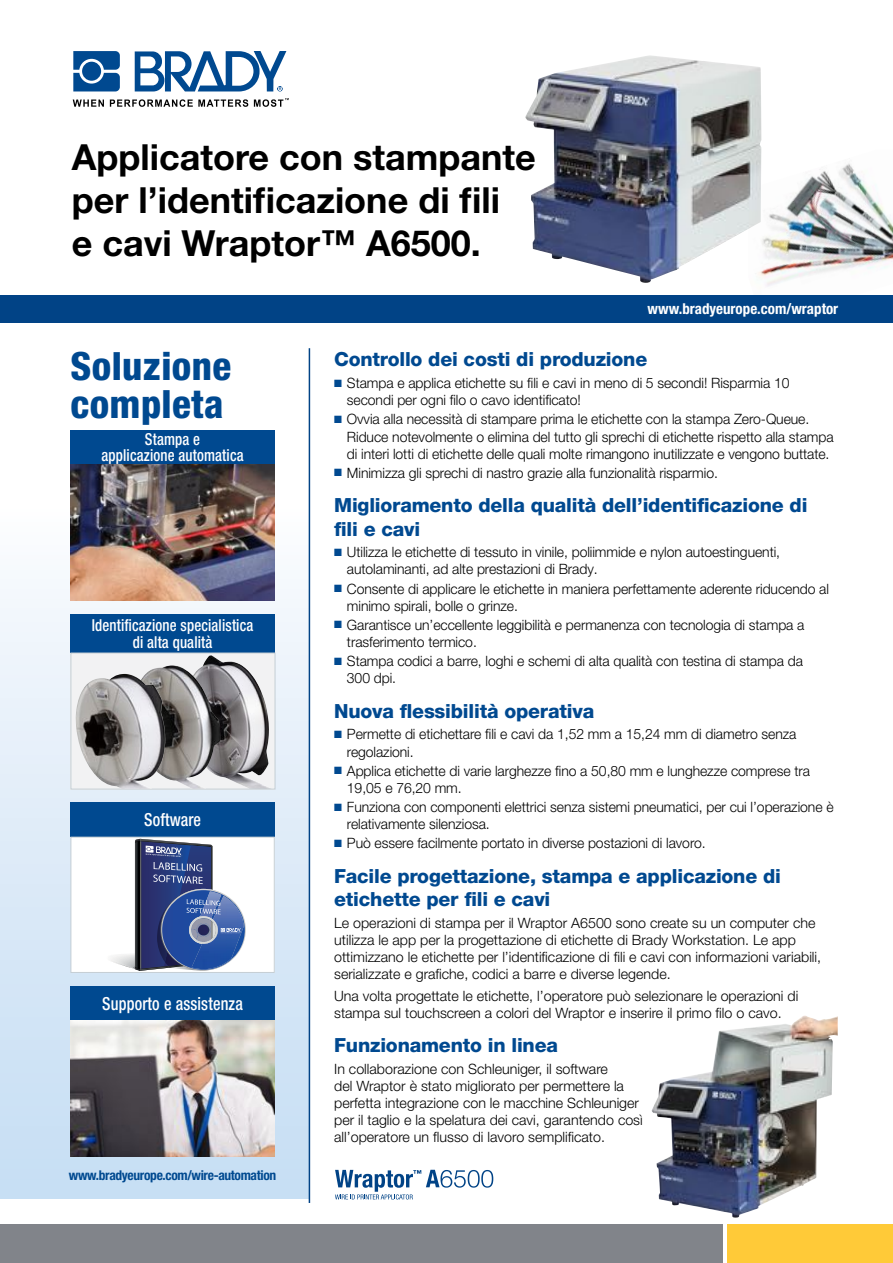
<style>
.page{position:relative;width:893px;height:1263px;background:#fff}
.page>*{position:absolute;margin:0;border:0;box-sizing:border-box;transform-origin:0 0}
.t1{font:800 condensed 39px/37.5px "Helvetica Neue LT Pro";letter-spacing:.01em;color:#004990}
.t2{font:700 36px/43.2px "Helvetica Neue LT Pro";color:#000}
.t3{font:800 19.5px/23.4px "Helvetica Neue LT Pro";letter-spacing:-.01em;color:#004990}
.t4{font:500 condensed 18px "Helvetica Neue LT Pro";letter-spacing:.01em;color:#fff;scale:.9 1}
.t5{font:500 condensed 16.5px/16.5px "Helvetica Neue LT Pro";letter-spacing:.01em;color:#fff;text-align:center;scale:.9 1}
.t6{font:700 condensed 15px "Helvetica Neue LT Pro";color:#fff}
.t7{font:300 14.25px/17.1px "Helvetica Neue LT Pro";letter-spacing:-.005em;color:#000}
.t8{font:700 condensed 13.5px "Helvetica Neue LT Pro";letter-spacing:-.025em;color:#004990}
.s1{color:#004990}
</style>
<div class="page">
<img style="left:748px;top:150px;width:145px;height:146px">
<div style="left:0;top:352px;width:309px;height:847px;background:linear-gradient(to bottom,#fffffe,#c2dbf1)"></div>
<hr style="left:309px;top:348px;width:1px;height:855px;background:#014386">
<div style="left:0;top:296px;width:893px;height:27px;background:#014386"></div>
<svg style="left:73px;top:51px;width:47px;height:40px;background:#2966a1"></svg>
<svg style="left:135px;top:51px;width:151px;height:40px"></svg>
<svg style="left:73px;top:100px;width:31px;height:7px"></svg>
<svg style="left:110px;top:99px;width:138px;height:8px"></svg>
<svg style="left:254px;top:98px;width:35px;height:9px"></svg>
<div style="left:0;top:1225px;width:723px;height:38px;background:#81848a"></div>
<div style="left:727px;top:1225px;width:166px;height:38px;background:#ffca38"></div>
<div style="left:71px;top:614px;width:204px;height:39px;background:#004990"></div>
<div style="left:71px;top:430px;width:204px;height:34px;background:#004990"></div>
<div style="left:71px;top:803px;width:204px;height:34px;background:#004990"></div>
<div style="left:71px;top:987px;width:204px;height:34px;background:#004990"></div>
<div style="left:71px;top:837px;width:203px;height:135px;background:#fff"></div>
<svg style="left:111px;top:839px;width:135px;height:132px"></svg>
<div style="left:71px;top:837px;width:204px;height:136px;border:1px solid #c4ced4"></div>
<img style="left:71px;top:1021px;width:204px;height:136px">
<div style="left:71px;top:653px;width:204px;height:136px;background:#f2f2f3"></div>
<img style="left:203px;top:655px;width:66px;height:132px">
<div style="left:71px;top:653px;width:204px;height:136px;border:1px solid #c4ced4"></div>
<img style="left:146px;top:665px;width:74px;height:124px">
<img style="left:76px;top:674px;width:89px;height:115px">
<img style="left:525px;top:55px;width:236px;height:228px">
<svg style="left:335px;top:1170px;width:158px;height:29px"></svg>
<img style="left:71px;top:464px;width:204px;height:136px">
<img style="left:652px;top:1015px;width:186px;height:203px">
<h2 class="t2" style="left:72px;top:135px;width:465px">Applicatore con stampante per l’identificazione di fili<br>e cavi Wraptor™ A6500.</h2>
<p class="t6" style="left:648px;top:299px;width:192px">www.bradyeurope.com/wraptor</p>
<h1 class="t1" style="left:71px;top:347px;width:162px">Soluzione completa</h1>
<p class="t5" style="left:102px;top:431px;width:159px">Stampa e<br>applicazione automatica</p>
<p class="t5" style="left:92px;top:617px;width:181px">Identificazione specialistica di alta qualità</p>
<p class="t4" style="left:144px;top:809px;width:65px">Software</p>
<p class="t4" style="left:102px;top:993px;width:158px">Supporto e assistenza</p>
<p class="t8" style="left:69px;top:1167px;width:209px">www.bradyeurope.com/wire-automation</p>
<h3 class="t3" style="left:334px;top:348px;width:315px">Controllo dei costi di produzione</h3>
<p class="t7" style="left:347px;top:374px;width:444px;text-indent:-13px"><span class="s1">■</span> Stampa e applica etichette su fili e cavi in meno di 5 secondi! Risparmia 10 secondi per ogni filo o cavo identificato!</p>
<p class="t7" style="left:347px;top:411px;width:488px;text-indent:-13px"><span class="s1">■</span> Ovvia alla necessità di stampare prima le etichette con la stampa Zero-Queue.<br>Riduce notevolmente o elimina del tutto gli sprechi di etichette rispetto alla stampa di interi lotti di etichette delle quali molte rimangono inutilizzate e vengono buttate.</p>
<p class="t7" style="left:334px;top:464px;width:385px"><span class="s1">■</span> Minimizza gli sprechi di nastro grazie alla funzionalità risparmio.</p>
<h3 class="t3" style="left:334px;top:493px;width:475px">Miglioramento della qualità dell’identificazione di fili e cavi</h3>
<p class="t7" style="left:347px;top:543px;width:435px;text-indent:-13px"><span class="s1">■</span> Utilizza le etichette di tessuto in vinile, poliimmide e nylon autoestinguenti, autolaminanti, ad alte prestazioni di Brady.</p>
<p class="t7" style="left:347px;top:580px;width:484px;text-indent:-13px"><span class="s1">■</span> Consente di applicare le etichette in maniera perfettamente aderente riducendo al minimo spirali, bolle o grinze.</p>
<p class="t7" style="left:347px;top:616px;width:459px;text-indent:-13px"><span class="s1">■</span> Garantisce un’eccellente leggibilità e permanenza con tecnologia di stampa a trasferimento termico.</p>
<p class="t7" style="left:347px;top:652px;width:458px;text-indent:-13px"><span class="s1">■</span> Stampa codici a barre, loghi e schemi di alta qualità con testina di stampa da<br>300 dpi.</p>
<h3 class="t3" style="left:334px;top:699px;width:262px">Nuova flessibilità operativa</h3>
<p class="t7" style="left:347px;top:725px;width:451px;text-indent:-13px"><span class="s1">■</span> Permette di etichettare fili e cavi da 1,52 mm a 15,24 mm di diametro senza regolazioni.</p>
<p class="t7" style="left:347px;top:762px;width:465px;text-indent:-13px"><span class="s1">■</span> Applica etichette di varie larghezze fino a 50,80 mm e lunghezze comprese tra<br>19,05 e 76,20 mm.</p>
<p class="t7" style="left:347px;top:798px;width:488px;text-indent:-13px"><span class="s1">■</span> Funziona con componenti elettrici senza sistemi pneumatici, per cui l’operazione è relativamente silenziosa.</p>
<p class="t7" style="left:334px;top:834px;width:373px"><span class="s1">■</span> Può essere facilmente portato in diverse postazioni di lavoro.</p>
<h3 class="t3" style="left:334px;top:864px;width:448px">Facile progettazione, stampa e applicazione di etichette per fili e cavi</h3>
<p class="t7" style="left:334px;top:914px;width:488px">Le operazioni di stampa per il Wraptor A6500 sono create su un computer che utilizza le app per la progettazione di etichette di Brady Workstation. Le app ottimizzano le etichette per l’identificazione di fili e cavi con informazioni variabili, serializzate e grafiche, codici a barre e diverse legende.</p>
<p class="t7" style="left:334px;top:987px;width:466px">Una volta progettate le etichette, l’operatore può selezionare le operazioni di stampa sul touchscreen a colori del Wraptor e inserire il primo filo o cavo.</p>
<h3 class="t3" style="left:334px;top:1033px;width:225px">Funzionamento in linea</h3>
<p class="t7" style="left:334px;top:1060px;width:310px">In collaborazione con Schleuniger, il software<br>del Wraptor è stato migliorato per permettere la perfetta integrazione con le macchine Schleuniger per il taglio e la spelatura dei cavi, garantendo così all’operatore un flusso di lavoro semplificato.</p>
</div>
